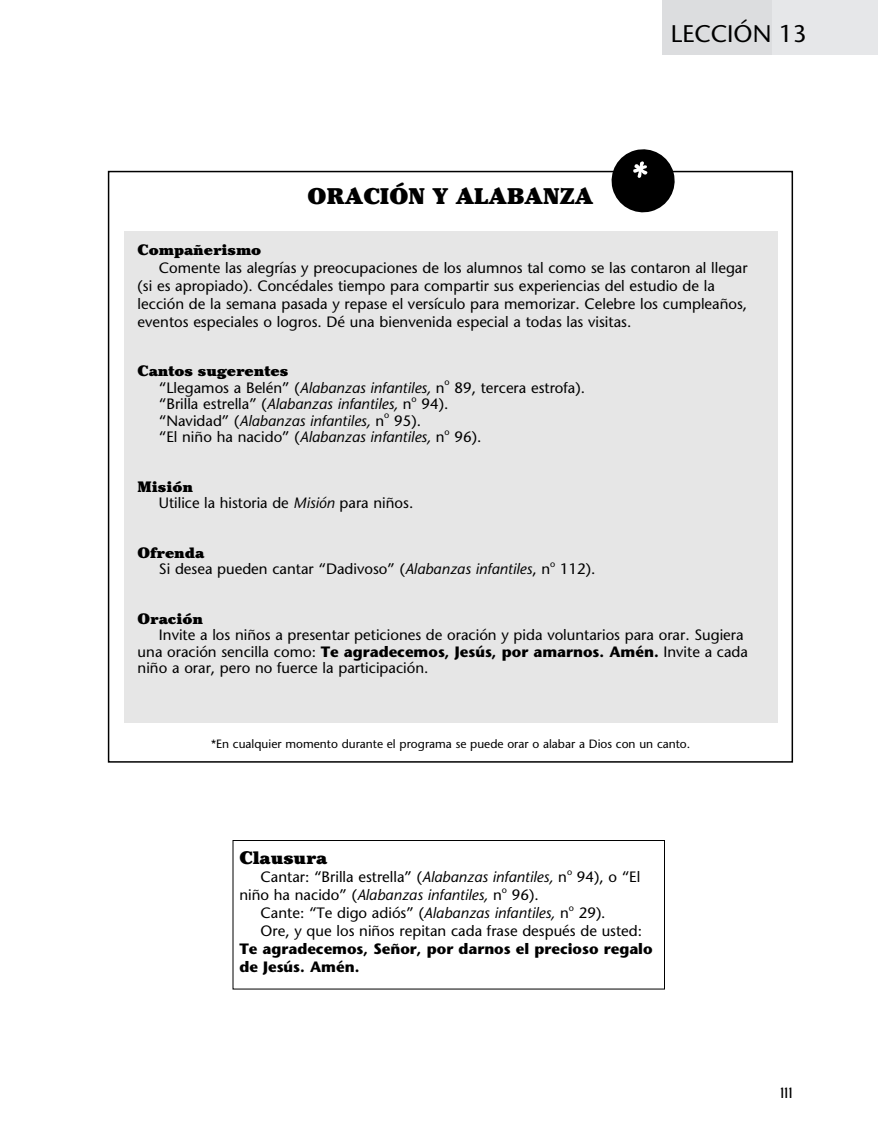
<style>
.page{position:relative;width:878px;height:1148px;background:#fff}
.page>*{position:absolute;margin:0;border:0;box-sizing:border-box;transform-origin:0 0}
.t1{font:24px "Stone Sans";color:#000}
.t2{font:900 22.5px "Cheltenham";color:#000}
.t3{font:900 18px "Cheltenham";color:#000}
.t4{font:15px/17.9px "Stone Sans";color:#000}
.t5{font:italic 15px "Stone Sans";color:#000}
.t6{font:700 15px/18px "Stone Sans";color:#000}
.t7{font:900 15px "Cheltenham";color:#000}
.t8{font:700 15px "New Garden";color:#000}
.t9{font:12px "Stone Sans";color:#000}
.t10{font:9px "Stone Sans";color:#000}
.s1{font-style:normal}
.s2{font-style:italic}
.s3{font-weight:700}
</style>
<div class="page">
<div style="left:662px;top:0;width:110px;height:54px;background:#dcdddf"></div>
<div style="left:772px;top:0;width:106px;height:54px;background:#e6e7e9"></div>
<div style="left:232px;top:840px;width:432px;height:149px;border:1px solid #000"></div>
<div style="left:124px;top:231px;width:653px;height:491px;background:#e6e6e6"></div>
<svg style="left:608px;top:149px;width:70px;height:64px"></svg>
<h2 class="t2" style="left:307px;top:187px;width:287px">ORACIÓN Y ALABANZA</h2>
<h1 class="t1" style="left:670px;top:24px;width:137px">LECCIÓN 13</h1>
<p class="t7" style="left:138px;top:244px;width:125px">Compañerismo</p>
<p class="t4" style="left:138px;top:260px;width:611px;text-indent:21px">Comente las alegrías y preocupaciones de los alumnos tal como se las contaron al llegar (si es apropiado). Concédales tiempo para compartir sus experiencias del estudio de la lección de la semana pasada y repase el versículo para memorizar. Celebre los cumpleaños, eventos especiales o logros. Dé una bienvenida especial a todas las visitas.</p>
<p class="t7" style="left:138px;top:365px;width:152px">Cantos sugerentes</p>
<p class="t5" style="left:159px;top:381px;width:287px"><span class="s1">“Llegamos a Belén” (</span>Alabanzas infantiles, <span class="s1">n</span></p>
<p class="t10" style="left:444px;top:378px;width:7px">o</p>
<p class="t4" style="left:454px;top:380px;width:132px">89, tercera estrofa).</p>
<p class="t5" style="left:159px;top:398px;width:254px"><span class="s1">“Brilla estrella” (</span>Alabanzas infantiles, <span class="s1">n</span></p>
<p class="t10" style="left:411px;top:395px;width:7px">o</p>
<p class="t4" style="left:421px;top:396px;width:28px">94).</p>
<p class="t5" style="left:159px;top:414px;width:227px"><span class="s1">“Navidad” (</span>Alabanzas infantiles, <span class="s1">n</span></p>
<p class="t10" style="left:384px;top:411px;width:7px">o</p>
<p class="t4" style="left:159px;top:414px;width:287px;line-height:16.5px;text-indent:235px">95).<br>“El niño ha nacido” (<span class="s2">Alabanzas infantiles,</span> n</p>
<p class="t10" style="left:444px;top:428px;width:7px">o</p>
<p class="t4" style="left:454px;top:429px;width:28px">96).</p>
<p class="t7" style="left:138px;top:480px;width:57px">Misión</p>
<p class="t4" style="left:159px;top:495px;width:256px">Utilice la historia de <span class="s2">Misión</span> para niños.</p>
<p class="t7" style="left:138px;top:546px;width:68px">Ofrenda</p>
<p class="t4" style="left:159px;top:561px;width:393px">Si desea pueden cantar “Dadivoso” (<span class="s2">Alabanzas infantiles</span>, n</p>
<p class="t10" style="left:550px;top:560px;width:7px">o</p>
<p class="t4" style="left:560px;top:561px;width:37px">112).</p>
<p class="t7" style="left:138px;top:612px;width:67px">Oración</p>
<p class="t4" style="left:138px;top:628px;width:612px;line-height:16.5px;text-indent:21px">Invite a los niños a presentar peticiones de oración y pida voluntarios para orar. Sugiera una oración sencilla como: <span class="s3">Te agradecemos, Jesús, por amarnos. Amén.</span> Invite a cada niño a orar, pero no fuerce la participación.</p>
<p class="t9" style="left:211px;top:738px;width:480px">*En cualquier momento durante el programa se puede orar o alabar a Dios con un canto.</p>
<p class="t3" style="left:239px;top:851px;width:89px">Clausura</p>
<p class="t4" style="left:261px;top:869px;width:308px">Cantar: “Brilla estrella” (<span class="s2">Alabanzas infantiles,</span> n</p>
<p class="t10" style="left:567px;top:868px;width:7px">o</p>
<p class="t4" style="left:577px;top:869px;width:65px">94), o “El</p>
<p class="t5" style="left:239px;top:889px;width:264px"><span class="s1">niño ha nacido” (</span>Alabanzas infantiles, <span class="s1">n</span></p>
<p class="t10" style="left:502px;top:886px;width:7px">o</p>
<p class="t4" style="left:261px;top:887px;width:310px;text-indent:251px">96).<br>Cante: “Te digo adiós” (<span class="s2">Alabanzas infantiles,</span> n</p>
<p class="t10" style="left:569px;top:904px;width:7px">o</p>
<p class="t4" style="left:261px;top:905px;width:383px;text-indent:318px">29).<br>Ore, y que los niños repitan cada frase después de usted:</p>
<p class="t6" style="left:239px;top:941px;width:414px">Te agradecemos, Señor, por darnos el precioso regalo de Jesús. Amén.</p>
<p class="t8" style="left:780px;top:1084px;width:14px">111</p>
</div>
